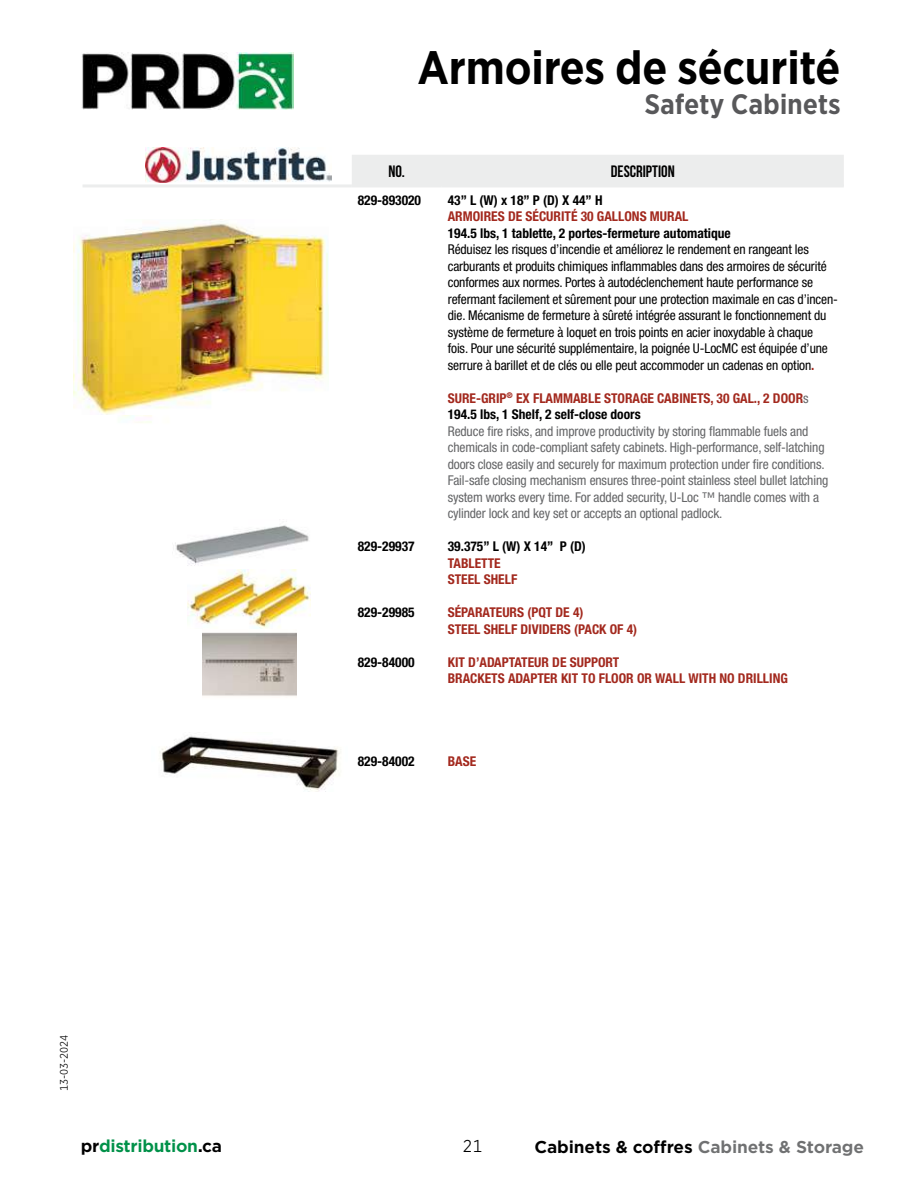
<style>
.page{position:relative;width:918px;height:1188px;background:#fff}
.page>*{position:absolute;margin:0;border:0;box-sizing:border-box;transform-origin:0 0}
.t1{font:700 45px "Gotham Narrow Office";letter-spacing:-.02em;color:#000}
.t2{font:700 27px "Gotham Narrow Office";letter-spacing:-.01em;color:#58585a}
.t3{font:700 16.5px "Gotham Office";letter-spacing:-.01em;color:#000}
.t4{font:700 16.5px "Gotham Office";letter-spacing:-.02em;color:#009149}
.t5{font:16.5px "Bebas Neue";color:#000}
.t6{font:16.5px "Gotham Narrow Office";color:#000}
.t7{font:condensed 13.5px/16.5px "Helvetica Neue LT Std";letter-spacing:-.01em;color:#000}
.t8{font:condensed 13.5px/16.5px "Helvetica Neue LT Std";letter-spacing:-.01em;color:#646567}
.t9{font:700 condensed 13.5px/16.5px "Helvetica Neue LT Std";color:#a3291e}
.t10{font:700 condensed 13.5px "Helvetica Neue LT Std";color:#000}
.t11{font:10.5px "Gotham Narrow Office";letter-spacing:-.01em;color:#000}
.s1{font-weight:700;color:#a3291e}
.s2{font-weight:400;color:#646567}
.s3{color:#000}
.s4{color:#707172}
</style>
<div class="page">
<img style="left:81px;top:53px;width:212px;height:56px">
<div style="left:352px;top:155px;width:492px;height:29px;background:#eceded"></div>
<hr style="left:83px;top:184px;width:269px;height:3px;background:#eceded">
<hr style="left:352px;top:184px;width:90px;height:3px;background:#eceded">
<hr style="left:442px;top:184px;width:402px;height:3px;background:#eceded">
<img style="left:74px;top:219px;width:254px;height:196px">
<img style="left:175px;top:525px;width:134px;height:41px">
<img style="left:188px;top:570px;width:122px;height:58px">
<img style="left:202px;top:632px;width:95px;height:64px">
<img style="left:159px;top:735px;width:182px;height:56px">
<img style="left:145px;top:147px;width:187px;height:36px">
<h1 class="t1" style="left:417px;top:38px;width:425px">Armoires de sécurité</h1>
<h2 class="t2" style="left:645px;top:86px;width:198px">Safety Cabinets</h2>
<p class="t5" style="left:389px;top:162px;width:18px">NO.</p>
<p class="t5" style="left:611px;top:162px;width:65px">DESCRIPTION</p>
<p class="t10" style="left:358px;top:192px;width:65px">829-893020</p>
<p class="t10" style="left:448px;top:192px;width:156px">43’’ L (W) x 18’’ P (D) X 44’’ H</p>
<p class="t9" style="left:448px;top:208px;width:242px">ARMOIRES DE SÉCURITÉ 30 GALLONS MURAL</p>
<p class="t10" style="left:448px;top:225px;width:285px">194.5 lbs, 1 tablette, 2 portes-fermeture automatique</p>
<p class="t7" style="left:448px;top:241px;width:392px">Réduisez les risques d’incendie et améliorez le rendement en rangeant les carburants et produits chimiques inflammables dans des armoires de sécurité conformes aux normes. Portes à autodéclenchement haute performance se refermant facilement et sûrement pour une protection maximale en cas d’incen&shy;die. Mécanisme de fermeture à sûreté intégrée assurant le fonctionnement du système de fermeture à loquet en trois points en acier inoxydable à chaque<br>fois. Pour une sécurité supplémentaire, la poignée U-LocMC est équipée d’une serrure à barillet et de clés ou elle peut accommoder un cadenas en option<span class="s1">.</span></p>
<p class="t9" style="left:448px;top:389px;width:362px">SURE-GRIP<sup>®</sup> EX FLAMMABLE STORAGE CABINETS, 30 GAL., 2 DOOR<span class="s2">s<br></span><span class="s3">194.5 lbs, 1 Shelf, 2 self-close doors</span></p>
<p class="t8" style="left:448px;top:422px;width:382px">Reduce fire risks, and improve productivity by storing flammable fuels and chemicals in code-compliant safety cabinets. High-performance, self-latching doors close easily and securely for maximum protection under fire conditions.<br>Fail-safe closing mechanism ensures three-point stainless steel bullet latching system works every time. For added security, U-Loc ™ handle comes with a cylinder lock and key set or accepts an optional padlock.</p>
<p class="t10" style="left:448px;top:538px;width:140px">39.375’’ L (W) X 14’’ P (D)</p>
<p class="t9" style="left:448px;top:554px;width:71px">TABLETTE<br>STEEL SHELF</p>
<p class="t9" style="left:448px;top:604px;width:191px">SÉPARATEURS (PQT DE 4)<br>STEEL SHELF DIVIDERS (PACK OF 4)</p>
<p class="t9" style="left:448px;top:653px;width:342px">KIT D’ADAPTATEUR DE SUPPORT<br>BRACKETS ADAPTER KIT TO FLOOR OR WALL WITH NO DRILLING</p>
<p class="t10" style="left:358px;top:538px;width:58px">829-29937</p>
<p class="t10" style="left:358px;top:604px;width:58px">829-29985</p>
<p class="t10" style="left:358px;top:654px;width:58px">829-84000</p>
<p class="t10" style="left:358px;top:753px;width:58px">829-84002</p>
<p class="t9" style="left:448px;top:752px;width:30px">BASE</p>
<p class="t11" style="left:57px;top:1091px;width:57px;rotate:-90deg">13-03-2024</p>
<p class="t4" style="left:81px;top:1135px;width:143px"><span class="s3">pr</span>distribution<span class="s3">.ca</span></p>
<p class="t6" style="left:463px;top:1135px;width:21px">21</p>
<p class="t3" style="left:535px;top:1136px;width:331px">Cabinets &amp; coffres <span class="s4">Cabinets &amp; Storage</span></p>
</div>
